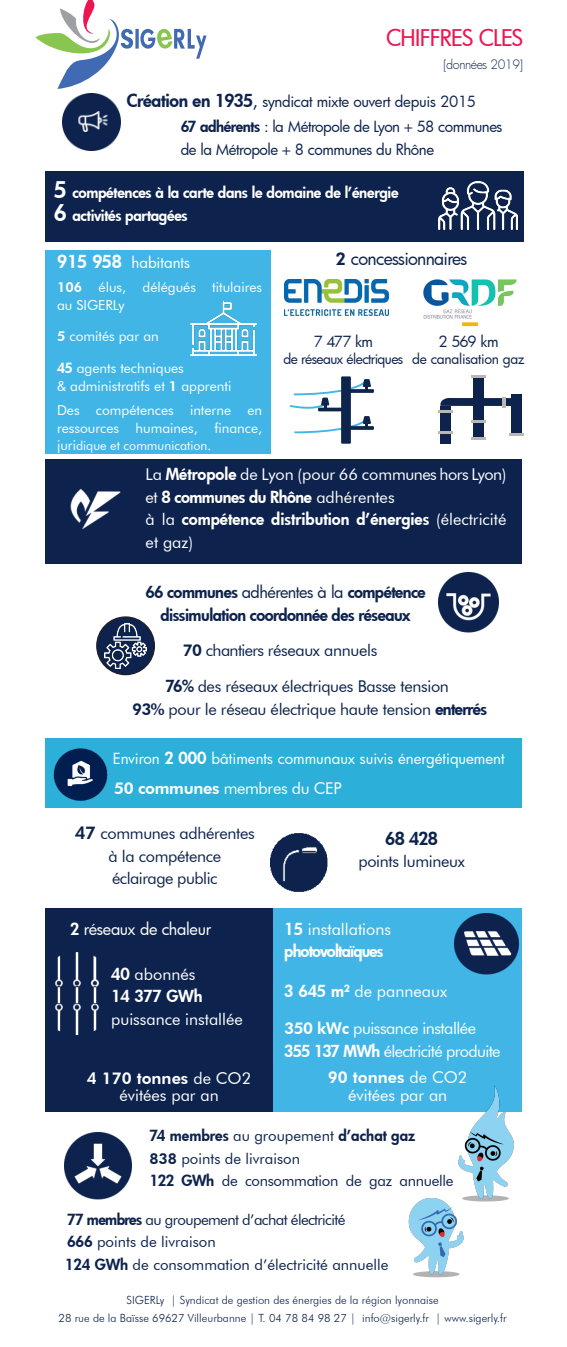
<style>
.page{position:relative;width:567px;height:1347px;background:#fff}
.page>*{position:absolute;margin:0;border:0;box-sizing:border-box;transform-origin:0 0}
.t1{font:500 22.5px "Futura";letter-spacing:-.03em;color:#ed1651}
.t2{font:17.5px "Futura";letter-spacing:-.04em;color:#0d234d}
.t3{font:800 17.5px "Futura";color:#0d234d}
.t4{font:16.25px "Futura BT";letter-spacing:-.02em;color:#0d234d}
.t5{font:16.25px "Futura BT";color:#fff}
.t6{font:16.25px/22.5px "Futura BT";letter-spacing:-.025em;color:#fff}
.t7{font:800 16.25px "Futura";letter-spacing:-.03em;color:#0d234d}
.t8{font:800 16.25px/22.5px "Futura";color:#fff}
.t9{font:16.25px "Futura BT";letter-spacing:-.04em;color:#fff}
.t10{font:800 16.25px "Futura BT";color:#fff}
.t11{font:16.25px "Futura BT";letter-spacing:-.03em;color:#fff}
.t12{font:16.25px "Futura BT";letter-spacing:-.02em;color:#fff}
.t13{font:16.25px "Futura";letter-spacing:-.02em;color:#fff}
.t14{font:800 16.25px "Futura";letter-spacing:-.05em;color:#fff}
.t15{font:15px "Futura";letter-spacing:-.03em;color:#0d234d}
.t16{font:15px "Futura BT";color:#0d234d}
.t17{font:15px "Futura";color:#fff}
.t18{font:800 15px "Futura";letter-spacing:-.02em;color:#fff}
.t19{font:15px "Futura BT";letter-spacing:-.04em;color:#0d234d}
.t20{font:15px "Futura BT";letter-spacing:-.02em;color:#0d234d}
.t21{font:800 15px "Futura";color:#0d234d}
.t22{font:13.75px/17.5px "Futura BT";color:#fff}
.t23{font:13.75px "Futura";letter-spacing:-.04em;color:#0d234d}
.t24{font:13.75px "Futura";letter-spacing:-.02em;color:#0d234d}
.t25{font:12.5px "Futura BT";color:#fff}
.t26{font:300 12.5px "Futura";letter-spacing:-.03em;color:#0d234d}
.t27{font:300 11.25px "Futura BT";color:#0d244d}
.s1{font-weight:800;font-size:17.5px}
.s2{font-size:17.5px}
.s3{font-weight:800}
.s4{font-size:22.5px}
.s5{font-family:"Futura";font-weight:800}
.s6{font-size:13.75px}
.s7{font-family:"Futura BT";font-weight:800}
.s8{font-family:"Futura BT";font-weight:400}
.s9{font-weight:400}
.s10{font-weight:800;font-size:16.25px}
</style>
<div class="page">
<img style="left:423px;top:279px;width:94px;height:48px">
<div style="left:45px;top:908px;width:228px;height:204px;background:#0d234d"></div>
<div style="left:45px;top:459px;width:477px;height:104px;background:#0d234d"></div>
<div style="left:45px;top:250px;width:226px;height:204px;background:#41b6e6"></div>
<img style="left:63px;top:94px;width:57px;height:57px">
<div style="left:45px;top:171px;width:479px;height:71px;background:#0d234d"></div>
<img style="left:438px;top:572px;width:61px;height:61px">
<img style="left:65px;top:1132px;width:66px;height:67px">
<img style="left:70px;top:488px;width:51px;height:42px">
<div style="left:45px;top:738px;width:477px;height:70px;background:#2cb0d9"></div>
<img style="left:54px;top:748px;width:53px;height:52px">
<div style="left:341px;top:376px;width:10px;height:68px;background:#0d244d"></div>
<svg style="left:348px;top:426px;width:26px;height:4px"></svg>
<svg style="left:348px;top:389px;width:26px;height:4px"></svg>
<svg style="left:290px;top:377px;width:81px;height:57px"></svg>
<div style="left:273px;top:908px;width:249px;height:204px;background:#41b6e6"></div>
<img style="left:55px;top:952px;width:45px;height:83px">
<img style="left:409px;top:1198px;width:55px;height:80px">
<img style="left:457px;top:1085px;width:57px;height:117px">
<svg style="left:35px;top:0;width:98px;height:89px"></svg>
<svg style="left:135px;top:29px;width:4px;height:20px"></svg>
<svg style="left:140px;top:29px;width:67px;height:30px"></svg>
<img style="left:438px;top:181px;width:79px;height:49px">
<img style="left:191px;top:302px;width:66px;height:54px">
<img style="left:284px;top:279px;width:105px;height:36px">
<div style="left:440px;top:406px;width:11px;height:38px;background:#0d234d"></div>
<hr style="left:438px;top:431px;width:15px;height:3px;background:#b8b8b5">
<hr style="left:439px;top:410px;width:14px;height:3px;background:#b8b8b5">
<div style="left:473px;top:376px;width:10px;height:62px;background:#0d234d"></div>
<hr style="left:471px;top:375px;width:14px;height:3px;background:#b8b8b5">
<hr style="left:471px;top:437px;width:14px;height:3px;background:#b8b8b5">
<hr style="left:471px;top:420px;width:14px;height:3px;background:#b8b8b5">
<svg style="left:440px;top:397px;width:71px;height:9px"></svg>
<div style="left:511px;top:393px;width:11px;height:41px;background:#0d234d"></div>
<hr style="left:502px;top:397px;width:4px;height:10px;background:#b8b8b5">
<hr style="left:509px;top:433px;width:15px;height:3px;background:#b8b8b5">
<div style="left:97px;top:617px;width:57px;height:57px;background:#0d234d;border-radius:50%"></div>
<div style="left:96px;top:616px;width:59px;height:59px;border:1px solid #231f20;border-radius:50%"></div>
<img style="left:104px;top:623px;width:43px;height:45px">
<img style="left:454px;top:913px;width:64px;height:61px">
<img style="left:270px;top:833px;width:58px;height:59px">
<p class="t1" style="left:386px;top:23px;width:139px">CHIFFRES CLES</p>
<p class="t26" style="left:443px;top:56px;width:82px">[données 2019]</p>
<p class="t15" style="left:127px;top:91px;width:351px"><span class="s1">Création en 1935</span><span class="s2">,</span> syndicat mixte ouvert depuis 2015</p>
<p class="t15" style="left:181px;top:117px;width:323px"><span class="s3">67 adhérents</span> : la Métropole de Lyon + 58 communes</p>
<p class="t15" style="left:181px;top:139px;width:255px">de la Métropole + 8 communes du Rhône</p>
<p class="t18" style="left:54px;top:183px;width:346px"><span class="s4">5</span> compétences à la carte dans le domaine de l’énergie</p>
<p class="t18" style="left:54px;top:205px;width:135px"><span class="s4">6</span> activités partagées</p>
<p class="t17" style="left:57px;top:252px;width:135px"><span class="s1">915 958</span> habitants</p>
<p class="t22" style="left:57px;top:278px;width:207px"><span class="s3">106</span> élus, délégués titulaires au SIGERLy</p>
<p class="t22" style="left:57px;top:328px;width:103px"><span class="s3">5</span> comités par an</p>
<p class="t22" style="left:57px;top:359px;width:128px"><span class="s5">45</span> agents techniques</p>
<p class="t22" style="left:57px;top:377px;width:176px">&amp; administratifs et <span class="s3">1</span> apprenti</p>
<p class="t22" style="left:57px;top:401px;width:207px">Des compétences interne en ressources humaines, finance,</p>
<p class="t25" style="left:57px;top:438px;width:156px"><span class="s6">juri</span>dique et communication.</p>
<p class="t2" style="left:335px;top:247px;width:133px"><span class="s7">2</span> concessionnaires</p>
<p class="t15" style="left:314px;top:331px;width:61px">7 477 km</p>
<p class="t23" style="left:283px;top:350px;width:121px">de réseaux électriques</p>
<p class="t15" style="left:438px;top:331px;width:62px">2 569 km</p>
<p class="t24" style="left:412px;top:350px;width:114px">de canalisation gaz</p>
<p class="t6" style="left:146px;top:463px;width:362px">La <span class="s5">Métropole</span> de Lyon (pour 66 communes hors Lyon) et <span class="s5">8 communes du Rhône</span> adhérentes</p>
<p class="t8" style="left:146px;top:508px;width:362px"><span class="s8">à la</span> compétence distribution d’énergies <span class="s8">(électricité et gaz)</span></p>
<p class="t7" style="left:146px;top:581px;width:282px">66 communes <span class="s9">adhérentes à la</span> compétence</p>
<p class="t7" style="left:160px;top:603px;width:252px">dissimulation coordonnée des réseaux</p>
<p class="t4" style="left:183px;top:640px;width:196px"><span class="s3">70</span> chantiers réseaux annuels</p>
<p class="t4" style="left:166px;top:676px;width:285px"><span class="s5">76%</span> des réseaux électriques Basse tension</p>
<p class="t4" style="left:132px;top:699px;width:356px"><span class="s3">93%</span> pour le réseau électrique haute tension <span class="s5">enterrés</span></p>
<p class="t17" style="left:113px;top:748px;width:393px">Environ <span class="s10">2 000</span> bâtiments communaux suivis énergétiquement</p>
<p class="t12" style="left:114px;top:778px;width:229px"><span class="s3">50 communes</span> membres du CEP</p>
<p class="t4" style="left:75px;top:823px;width:181px"><span class="s1">47</span> communes adhérentes</p>
<p class="t4" style="left:108px;top:846px;width:114px">à la compétence</p>
<p class="t4" style="left:112px;top:868px;width:107px">éclairage public</p>
<p class="t3" style="left:385px;top:826px;width:54px">68 428</p>
<p class="t4" style="left:358px;top:851px;width:108px">points lumineux</p>
<p class="t13" style="left:70px;top:917px;width:142px"><span class="s3">2</span> réseaux de chaleur</p>
<p class="t5" style="left:111px;top:964px;width:86px"><span class="s5">40</span> abonnés</p>
<p class="t8" style="left:111px;top:984px;width:93px">14 377 GWh</p>
<p class="t5" style="left:111px;top:1009px;width:133px">puissance installée</p>
<p class="t10" style="left:87px;top:1068px;width:166px">4 170 tonnes <span class="s9">de CO2</span></p>
<p class="t5" style="left:119px;top:1085px;width:101px">évitées par an</p>
<p class="t5" style="left:284px;top:919px;width:108px"><span class="s5">15</span> installations</p>
<p class="t14" style="left:284px;top:940px;width:101px">photovoltaïques</p>
<p class="t5" style="left:284px;top:981px;width:164px"><span class="s5">3 645 m²</span> de panneaux</p>
<p class="t11" style="left:284px;top:1018px;width:193px"><span class="s3">350 kWc</span> puissance installée</p>
<p class="t9" style="left:284px;top:1040px;width:218px"><span class="s5">355 137 MWh</span> électricité produite</p>
<p class="t10" style="left:328px;top:1067px;width:141px">90 tonnes <span class="s9">de CO2</span></p>
<p class="t5" style="left:348px;top:1085px;width:101px">évitées par an</p>
<p class="t21" style="left:149px;top:1125px;width:267px">74 membres <span class="s8">au groupement</span> d’achat gaz</p>
<p class="t16" style="left:149px;top:1149px;width:152px"><span class="s3">838</span> points de livraison</p>
<p class="t20" style="left:149px;top:1171px;width:306px"><span class="s5">122 GWh</span> de consommation de gaz annuelle</p>
<p class="t19" style="left:67px;top:1210px;width:280px"><span class="s5">77 membres</span> au groupement d’achat électricité</p>
<p class="t16" style="left:67px;top:1232px;width:150px"><span class="s5">666</span> points de livraison</p>
<p class="t16" style="left:65px;top:1255px;width:325px"><span class="s5">124 GWh</span> de consommation d’électricité annuelle</p>
<p class="t27" style="left:126px;top:1293px;width:314px">SIGERLy | Syndicat de gestion des énergies de la région lyonnaise</p>
<p class="t27" style="left:59px;top:1310px;width:450px">28 rue de la Baïsse 69627 Villeurbanne | T. 04 78 84 98 27 | info@sigerly.fr | www.sigerly.fr</p>
</div>
